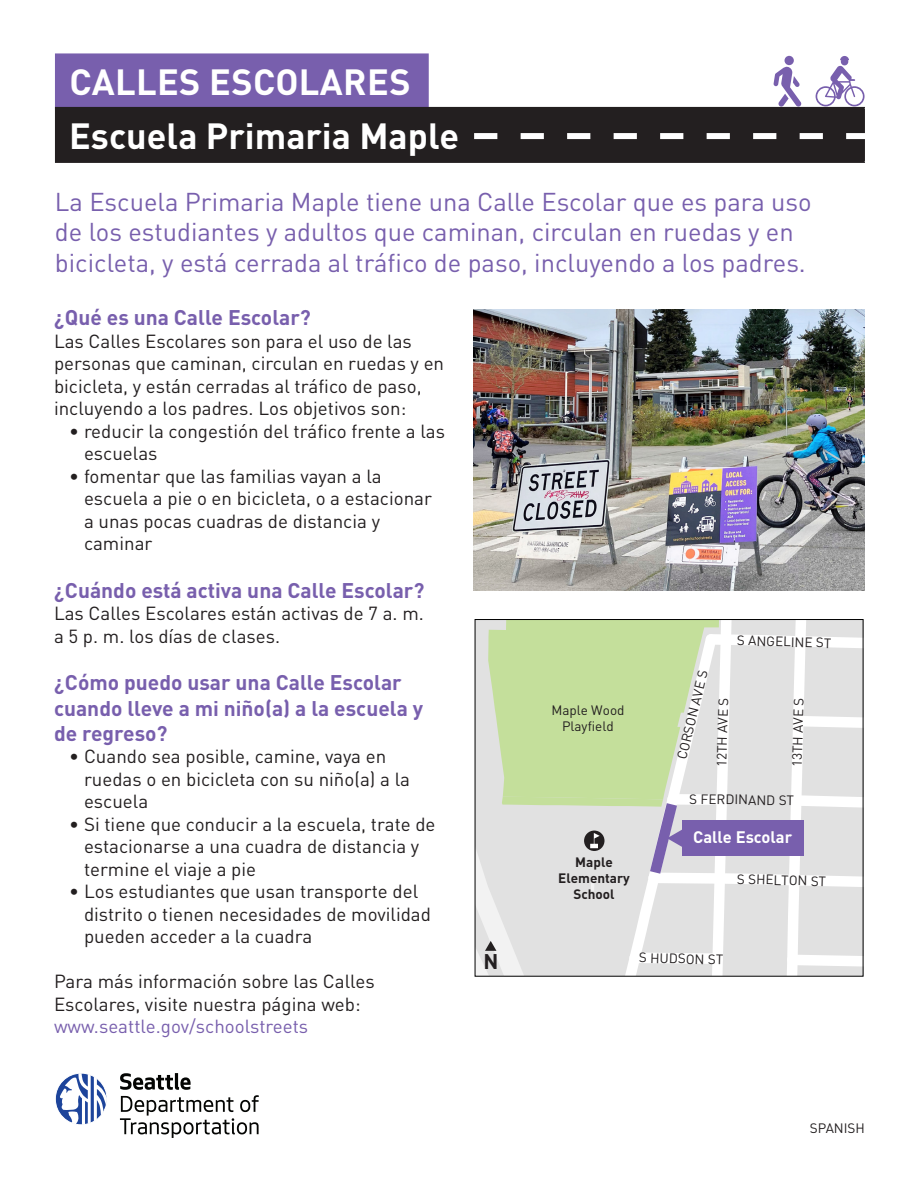
<style>
.page{position:relative;width:918px;height:1188px;background:#fff}
.page>*{position:absolute;margin:0;border:0;box-sizing:border-box;transform-origin:0 0}
.t1{font:700 36px "DIN Pro";color:#fff}
.t2{font:25.5px/30.6px "DIN Pro";color:#785fad}
.t3{font:700 21px/25.2px "DIN Pro";color:#785fad}
.t4{font:700 21px "DIN Pro";color:#231f20}
.t5{font:18.75px/22.5px "DIN Pro";color:#231f20}
.t6{font:700 16.5px "DIN Pro";color:#fff}
.t7{font:13.5px/16.2px "DIN Pro";color:#231f20;text-align:center}
.t8{font:700 13.5px/16.2px "DIN Pro";color:#231f20;text-align:center}
.s1{color:#785fad}
</style>
<div class="page">
<svg style="left:477px;top:621px;width:384px;height:354px;background:#dae1d1"></svg>
<svg style="left:120px;top:1073px;width:139px;height:65px"></svg>
<svg style="left:55px;top:1073px;width:52px;height:52px"></svg>
<svg style="left:60px;top:1073px;width:47px;height:52px"></svg>
<div style="left:56px;top:54px;width:372px;height:55px;background:#785fad"></div>
<hr style="left:55px;top:53px;width:374px;height:2px;background:#785fad">
<hr style="left:55px;top:55px;width:1px;height:53px;background:#785fad">
<hr style="left:427px;top:55px;width:2px;height:53px;background:#785fad">
<div style="left:785px;top:56px;width:9px;height:9px;background:#785fad;border-radius:50%"></div>
<svg style="left:773px;top:67px;width:29px;height:40px"></svg>
<svg style="left:816px;top:56px;width:49px;height:50px"></svg>
<div style="left:56px;top:108px;width:808px;height:54px;background:#231f20"></div>
<hr style="left:55px;top:107px;width:810px;height:1px;background:#231f20">
<hr style="left:55px;top:108px;width:1px;height:53px;background:#231f20">
<hr style="left:863px;top:108px;width:2px;height:53px;background:#231f20">
<hr style="left:55px;top:161px;width:810px;height:2px;background:#231f20">
<svg style="left:474px;top:133px;width:391px;height:6px"></svg>
<img style="left:473px;top:310px;width:391px;height:281px">
<div style="left:690px;top:827px;width:108px;height:22px;background:#785fad"></div>
<p class="t1" style="left:69px;top:52px;width:343px">CALLES ESCOLARES</p>
<p class="t1" style="left:69px;top:106px;width:391px">Escuela Primaria Maple</p>
<p class="t2" style="left:55px;top:184px;width:758px">La Escuela Primaria Maple tiene una Calle Escolar que es para uso de los estudiantes y adultos que caminan, circulan en ruedas y en bicicleta, y está cerrada al tráfico de paso, incluyendo a los padres.</p>
<p class="t3" style="left:54px;top:302px;width:258px">¿Qué es una Calle Escolar?</p>
<p class="t5" style="left:54px;top:328px;width:392px">Las Calles Escolares son para el uso de las personas que caminan, circulan en ruedas y en bicicleta, y están cerradas al tráfico de paso, incluyendo a los padres. Los objetivos son:</p>
<p class="t5" style="left:84px;top:418px;width:363px;text-indent:-15px">• reducir la congestión del tráfico frente a las escuelas</p>
<p class="t5" style="left:84px;top:463px;width:350px;text-indent:-15px">• fomentar que las familias vayan a la escuela a pie o en bicicleta, o a estacionar a unas pocas cuadras de distancia y caminar</p>
<p class="t3" style="left:54px;top:575px;width:372px">¿Cuándo está activa una Calle Escolar?</p>
<p class="t5" style="left:54px;top:600px;width:371px">Las Calles Escolares están activas de 7 a. m. a 5 p. m. los días de clases.</p>
<p class="t3" style="left:54px;top:668px;width:371px">¿Cómo puedo usar una Calle Escolar cuando lleve a mi niño(a) a la escuela y de regreso?</p>
<p class="t5" style="left:84px;top:743px;width:328px;text-indent:-15px">• Cuando sea posible, camine, vaya en ruedas o en bicicleta con su niño(a) a la escuela</p>
<p class="t5" style="left:84px;top:811px;width:353px;text-indent:-15px">• Si tiene que conducir a la escuela, trate de estacionarse a una cuadra de distancia y termine el viaje a pie</p>
<p class="t5" style="left:84px;top:878px;width:349px;text-indent:-15px">• Los estudiantes que usan transporte del distrito o tienen necesidades de movilidad pueden acceder a la cuadra</p>
<p class="t5" style="left:54px;top:968px;width:322px">Para más información sobre las Calles<br>Escolares, visite nuestra página web: <span class="s1">www.seattle.gov/schoolstreets</span></p>
<p class="t7" style="left:737px;top:630px;width:96px;rotate:2deg">S ANGELINE ST</p>
<p class="t7" style="left:672px;top:757px;width:93px;rotate:-76deg">CORSON AVE S</p>
<p class="t7" style="left:712px;top:767px;width:71px;rotate:-88deg">12TH AVE S</p>
<p class="t7" style="left:787px;top:767px;width:71px;rotate:-88deg">13TH AVE S</p>
<p class="t7" style="left:551px;top:700px;width:75px">Maple Wood<br>Playfield</p>
<p class="t7" style="left:690px;top:789px;width:106px;rotate:1deg">S FERDINAND ST</p>
<p class="t6" style="left:692px;top:823px;width:102px">School Street</p>
<p class="t6" style="left:693px;top:823px;width:101px">Calle Escolar</p>
<p class="t8" style="left:558px;top:852px;width:73px">Maple<br>Elementary<br>School</p>
<p class="t7" style="left:737px;top:869px;width:91px;rotate:2deg">S SHELTON ST</p>
<p class="t7" style="left:639px;top:948px;width:86px;rotate:2deg">S HUDSON ST</p>
<p class="t4" style="left:483px;top:944px;width:16px">N</p>
<p class="t7" style="left:810px;top:1119px;width:57px">SPANISH</p>
</div>
